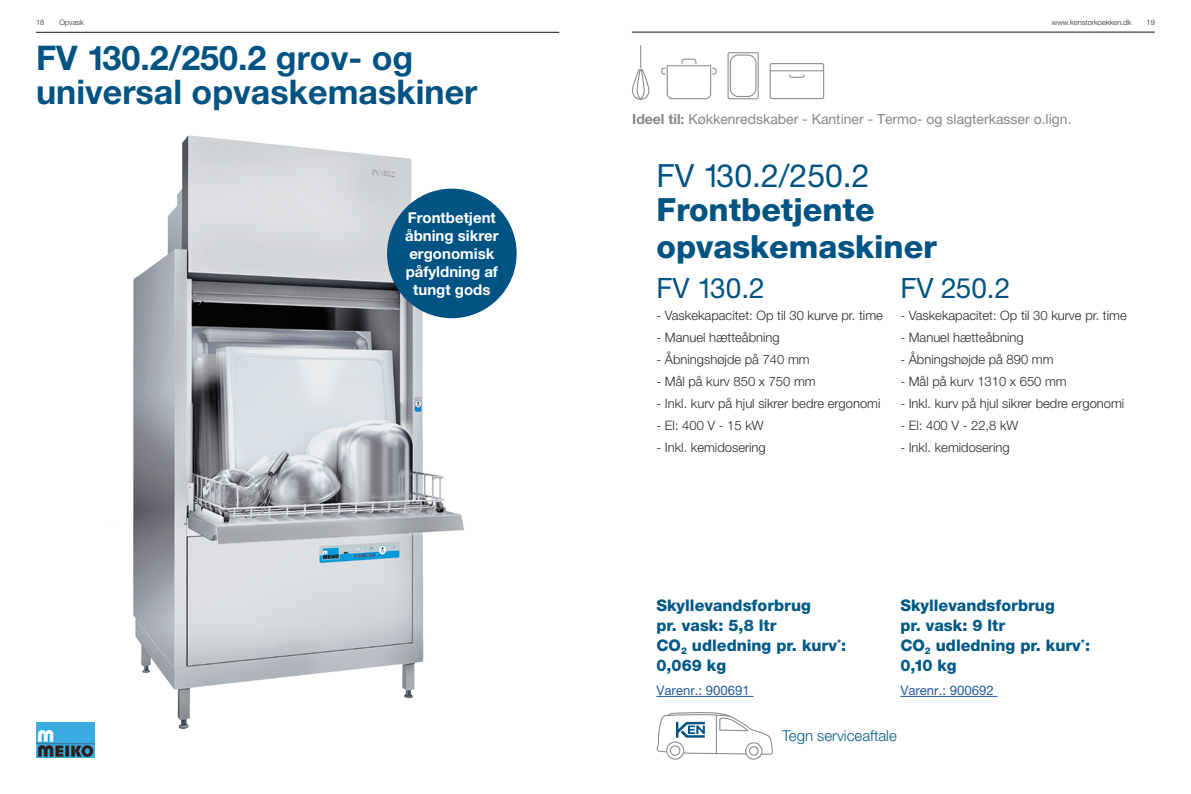
<style>
.page{position:relative;width:1191px;height:794px;background:#fff}
.page>*{position:absolute;margin:0;border:0;box-sizing:border-box;transform-origin:0 0}
.t1{font:700 34px/34px "Helvetica Neue LT Pro";color:#005382}
.t2{font:800 32px/37px "Helvetica Neue LT Pro";color:#005382}
.t3{font:32px "Helvetica Neue LT Pro";color:#005382}
.t4{font:28px "Helvetica Neue LT Pro";color:#005382}
.t5{font:800 16px/20px "Helvetica Neue LT Pro";color:#005987}
.t6{font:700 15px/18px "Helvetica Neue LT Pro";color:#fff;text-align:center}
.t7{font:300 15px "Helvetica Neue LT Pro";color:#005987}
.t8{font:14px "Helvetica Neue LT Pro";color:#878787}
.t9{font:13.2px "Helvetica Neue LT Pro";color:#275b9b}
.t10{font:300 13px "Helvetica Neue LT Pro";color:#282827}
.t11{font:300 7.5px "Helvetica Neue LT Pro";color:#282827}
.s1{font-weight:700}
</style>
<div class="page">
<hr style="left:632px;top:32px;width:523px;height:1px;background:#1d160f">
<hr style="left:36px;top:32px;width:523px;height:1px;background:#1d160f">
<img style="left:36px;top:722px;width:43px;height:36px">
<img style="left:79px;top:135px;width:420px;height:623px">
<div style="left:387px;top:189px;width:129px;height:129px;background:#005382;border-radius:50%"></div>
<hr style="left:656px;top:696px;width:97px;height:1px;background:#275b9b">
<hr style="left:900px;top:696px;width:97px;height:1px;background:#275b9b">
<svg style="left:661px;top:58px;width:56px;height:42px"></svg>
<div style="left:727px;top:52px;width:31px;height:47px;border:1px solid #878787"></div>
<div style="left:730px;top:55px;width:26px;height:42px;border:1px solid #878787;border-radius:8px"></div>
<svg style="left:632px;top:45px;width:18px;height:55px"></svg>
<svg style="left:789px;top:74px;width:16px;height:4px"></svg>
<div style="left:769px;top:63px;width:55px;height:36px;border:1px solid #878787;border-radius:2px"></div>
<hr style="left:770px;top:70px;width:53px;height:1px;background:#878787">
<div style="left:666px;top:741px;width:18px;height:18px;border:1px solid #878787;border-radius:50%"></div>
<div style="left:745px;top:742px;width:17px;height:17px;border:1px solid #878787;border-radius:50%"></div>
<div style="left:670px;top:745px;width:10px;height:11px;border:1px solid #878787;border-radius:50%"></div>
<svg style="left:656px;top:712px;width:117px;height:43px"></svg>
<p class="t11" style="left:36px;top:18px;width:10px">18</p>
<p class="t11" style="left:59px;top:18px;width:26px">Opvask</p>
<p class="t11" style="left:1051px;top:18px;width:81px">www.kenstorkoekken.dk</p>
<p class="t11" style="left:1146px;top:18px;width:10px">19</p>
<h1 class="t1" style="left:36px;top:40px;width:443px">FV 130.2/250.2 grov- og universal opvaskemaskiner</h1>
<p class="t8" style="left:632px;top:110px;width:441px"><span class="s1">Ideel til:</span> Køkkenredskaber - Kantiner - Termo- og slagterkasser o.lign.</p>
<p class="t6" style="left:405px;top:208px;width:95px">Frontbetjent åbning sikrer ergonomisk påfyldning af tungt gods</p>
<h2 class="t3" style="left:656px;top:157px;width:215px">FV 130.2/250.2</h2>
<h2 class="t2" style="left:656px;top:191px;width:282px">Frontbetjente opvaskemaskiner</h2>
<h3 class="t4" style="left:656px;top:272px;width:110px">FV 130.2</h3>
<p class="t10" style="left:656px;top:308px;width:228px">- Vaskekapacitet: Op til 30 kurve pr. time</p>
<p class="t10" style="left:656px;top:330px;width:125px">- Manuel hætteåbning</p>
<p class="t10" style="left:656px;top:352px;width:155px">- Åbningshøjde på 740 mm</p>
<p class="t10" style="left:656px;top:374px;width:161px">- Mål på kurv 850 x 750 mm</p>
<p class="t10" style="left:656px;top:396px;width:225px">- Inkl. kurv på hjul sikrer bedre ergonomi</p>
<p class="t10" style="left:656px;top:418px;width:109px">- El: 400 V - 15 kW</p>
<p class="t10" style="left:656px;top:440px;width:111px">- Inkl. kemidosering</p>
<h3 class="t4" style="left:900px;top:272px;width:111px">FV 250.2</h3>
<p class="t10" style="left:900px;top:308px;width:228px">- Vaskekapacitet: Op til 30 kurve pr. time</p>
<p class="t10" style="left:900px;top:330px;width:125px">- Manuel hætteåbning</p>
<p class="t10" style="left:900px;top:352px;width:155px">- Åbningshøjde på 890 mm</p>
<p class="t10" style="left:900px;top:374px;width:168px">- Mål på kurv 1310 x 650 mm</p>
<p class="t10" style="left:900px;top:396px;width:225px">- Inkl. kurv på hjul sikrer bedre ergonomi</p>
<p class="t10" style="left:900px;top:418px;width:120px">- El: 400 V - 22,8 kW</p>
<p class="t10" style="left:900px;top:440px;width:111px">- Inkl. kemidosering</p>
<p class="t5" style="left:656px;top:595px;width:191px">Skyllevandsforbrug<br>pr. vask: 5,8 ltr<br>CO<sub>2</sub> udledning pr. kurv<sup>*</sup>:<br>0,069 kg</p>
<p class="t5" style="left:900px;top:595px;width:191px">Skyllevandsforbrug<br>pr. vask: 9 ltr<br>CO<sub>2</sub> udledning pr. kurv<sup>*</sup>:<br>0,10 kg</p>
<p class="t9" style="left:656px;top:682px;width:95px">Varenr.: 900691</p>
<p class="t9" style="left:900px;top:682px;width:95px">Varenr.: 900692</p>
<p class="t7" style="left:782px;top:726px;width:116px">Tegn serviceaftale</p>
</div>
